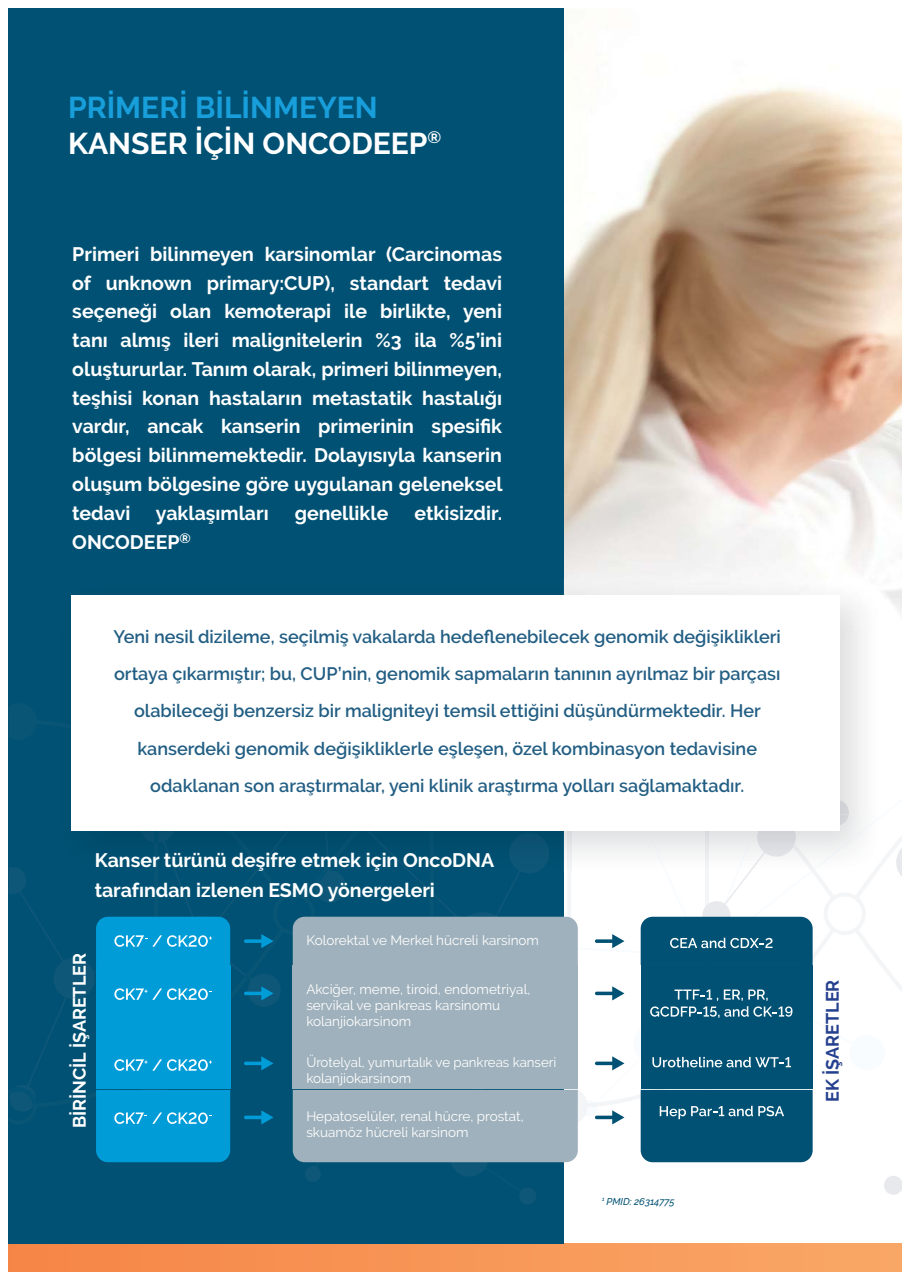
<style>
.page{position:relative;width:902px;height:1280px;background:#fff}
.page>*{position:absolute;margin:0;border:0;box-sizing:border-box;transform-origin:0 0}
.t1{font:700 30px/36px "Raleway";color:#fff}
.t2{font:700 19.5px/28.8px "Raleway";color:#fff;text-align:justify}
.t3{font:600 18px/37.2px "Raleway";color:#225e83;text-align:center}
.t4{font:700 18px "Raleway";color:#fff}
.t5{font:700 18px "Raleway";color:#25408e}
.t6{font:13.5px/16.2px "Raleway";color:#fff}
.t7{font:italic 500 9.75px "Raleway";color:#005173}
.s1{color:#189eda}
</style>
<div class="page">
<img style="left:563px;top:9px;width:338px;height:605px">
<div style="left:9px;top:9px;width:554px;height:1235px;background:#005173"></div>
<img style="left:71px;top:580px;width:809px;height:217px">
<img style="left:839px;top:761px;width:10px;height:36px">
<div style="left:72px;top:595px;width:767px;height:236px;background:#fff"></div>
<img style="left:901px;top:119px;width:1px;height:495px">
<svg style="left:9px;top:797px;width:893px;height:474px"></svg>
<h1 class="t1" style="left:68px;top:89px;width:375px"><span class="s1">PRİMERİ BİLİNMEYEN<br></span>KANSER İÇİN ONCODEEP<sup>®</sup></h1>
<p class="t2" style="left:72px;top:239px;width:432px">Primeri bilinmeyen karsinomlar (Carcinomas of unknown primary:CUP), standart tedavi seçeneği olan kemoterapi ile birlikte, yeni tanı almış ileri malignitelerin %3 ila %5’ini oluştururlar. Tanım olarak, primeri bilinmeyen, teşhisi konan hastaların metastatik hastalığı vardır, ancak kanserin primerinin spesifik bölgesi bilinmemektedir. Dolayısıyla kanserin oluşum bölgesine göre uygulanan geleneksel tedavi</p>
<p class="t2" style="left:156px;top:498px;width:114px">yaklaşımları</p>
<p class="t2" style="left:295px;top:498px;width:95px">genellikle</p>
<p class="t2" style="left:414px;top:498px;width:89px">etkisizdir.</p>
<p class="t2" style="left:72px;top:527px;width:120px">ONCODEEP<sup>®</sup></p>
<p class="t3" style="left:114px;top:618px;width:668px">Yeni nesil dizileme, seçilmiş vakalarda hedeflenebilecek genomik değişiklikleri ortaya çıkarmıştır; bu, CUP’nin, genomik sapmaların tanının ayrılmaz bir parçası olabileceği benzersiz bir maligniteyi temsil ettiğini düşündürmektedir. Her kanserdeki genomik değişikliklerle eşleşen, özel kombinasyon tedavisine odaklanan son araştırmalar, yeni klinik araştırma yolları sağlamaktadır.</p>
<p class="t2" style="left:95px;top:844px;width:401px;line-height:30.6px">Kanser türünü deşifre etmek için OncoDNA tarafından izlenen ESMO yönergeleri</p>
<p class="t6" style="left:306px;top:932px;width:234px">Kolorektal ve Merkel hücreli karsinom</p>
<p class="t6" style="left:306px;top:981px;width:225px">Akciğer, meme, tiroid, endometriyal, servikal ve pankreas karsinomu kolanjiokarsinom</p>
<p class="t6" style="left:306px;top:1054px;width:251px">Ürotelyal, yumurtalık ve pankreas kanseri kolanjiokarsinom</p>
<p class="t6" style="left:306px;top:1108px;width:219px">Hepatoselüler, renal hücre, prostat, skuamöz hücreli karsinom</p>
<p class="t4" style="left:69px;top:1128px;width:177px;rotate:-90deg">BİRİNCİL İŞARETLER</p>
<p class="t7" style="left:602px;top:1195px;width:74px"><sup>1</sup> PMID: 26314775</p>
<p class="t5" style="left:821px;top:1102px;width:124px;rotate:-90deg">EK İŞARETLER</p>
</div>
